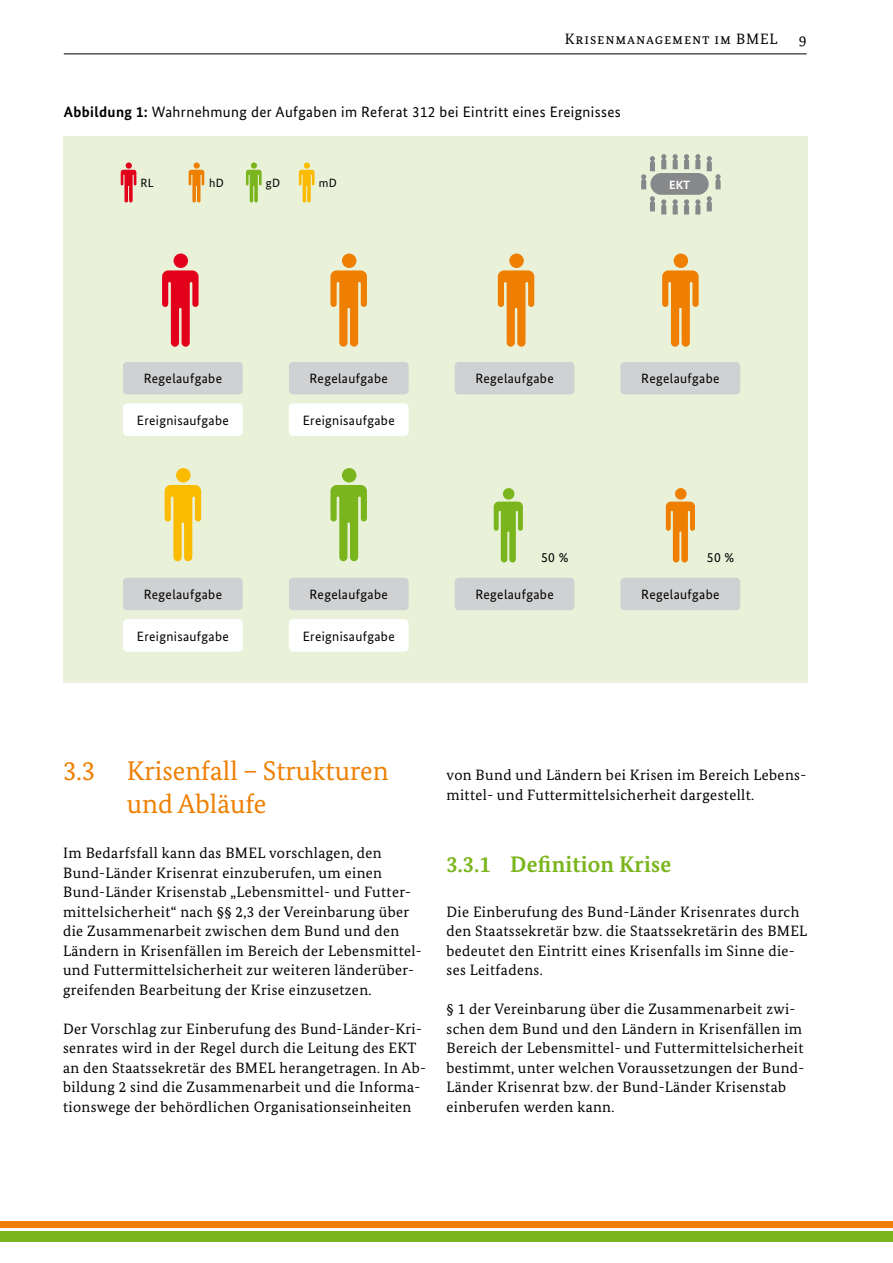
<style>
.page{position:relative;width:893px;height:1263px;background:#fff}
.page>*{position:absolute;margin:0;border:0;box-sizing:border-box;transform-origin:0 0}
.t1{font:27px/32.4px "Bundes Serif";color:#ee7f00}
.t2{font:700 22.5px "Bundes Serif";letter-spacing:.01em;color:#7ab51d}
.t3{font:15px/19.5px "Bundes Serif";letter-spacing:.025em;color:#000}
.t4{font:15px "Bundes Sans";letter-spacing:.025em;color:#000}
.t5{font:15px "Bundes Serif";letter-spacing:.06em;color:#000}
.t6{font:13.5px "Bundes Sans";letter-spacing:.025em;color:#000}
.t7{font:12px "Bundes Sans";letter-spacing:.025em;color:#000}
.t8{font:700 12px "Bundes Sans";color:#fff}
.s1{font-weight:700}
</style>
<div class="page">
<hr style="left:64px;top:53px;width:743px;height:1px;background:#000">
<div style="left:0;top:1231px;width:893px;height:11px;background:#7ab51d"></div>
<div style="left:0;top:1221px;width:893px;height:6px;background:#ee7f00"></div>
<div style="left:64px;top:137px;width:744px;height:545px;background:#e9f1d9"></div>
<svg style="left:165px;top:468px;width:36px;height:93px"></svg>
<div style="left:123px;top:362px;width:120px;height:32px;background:#d0d1d2;border-radius:4px"></div>
<div style="left:123px;top:578px;width:120px;height:32px;background:#d0d1d2;border-radius:4px"></div>
<div style="left:123px;top:403px;width:120px;height:33px;background:#fff;border-radius:4px"></div>
<div style="left:123px;top:619px;width:120px;height:33px;background:#fff;border-radius:4px"></div>
<svg style="left:330px;top:468px;width:37px;height:93px"></svg>
<div style="left:289px;top:362px;width:120px;height:32px;background:#d0d1d2;border-radius:4px"></div>
<div style="left:289px;top:578px;width:120px;height:32px;background:#d0d1d2;border-radius:4px"></div>
<div style="left:289px;top:403px;width:120px;height:33px;background:#fff;border-radius:4px"></div>
<div style="left:289px;top:619px;width:120px;height:33px;background:#fff;border-radius:4px"></div>
<div style="left:455px;top:362px;width:119px;height:32px;background:#d0d1d2;border-radius:4px"></div>
<div style="left:455px;top:578px;width:119px;height:32px;background:#d0d1d2;border-radius:4px"></div>
<svg style="left:162px;top:254px;width:37px;height:93px"></svg>
<svg style="left:330px;top:254px;width:37px;height:93px"></svg>
<svg style="left:498px;top:254px;width:36px;height:93px"></svg>
<svg style="left:662px;top:254px;width:37px;height:93px"></svg>
<svg style="left:494px;top:488px;width:29px;height:74px"></svg>
<svg style="left:121px;top:162px;width:15px;height:40px"></svg>
<svg style="left:189px;top:162px;width:15px;height:40px"></svg>
<svg style="left:299px;top:162px;width:16px;height:40px"></svg>
<svg style="left:246px;top:162px;width:16px;height:40px"></svg>
<svg style="left:666px;top:488px;width:29px;height:74px"></svg>
<div style="left:620px;top:362px;width:120px;height:32px;background:#d0d1d2;border-radius:4px"></div>
<div style="left:620px;top:578px;width:120px;height:32px;background:#d0d1d2;border-radius:4px"></div>
<svg style="left:673px;top:154px;width:5px;height:15px"></svg>
<svg style="left:673px;top:199px;width:5px;height:16px"></svg>
<svg style="left:661px;top:154px;width:5px;height:15px"></svg>
<svg style="left:661px;top:199px;width:5px;height:16px"></svg>
<svg style="left:641px;top:156px;width:14px;height:33px"></svg>
<svg style="left:650px;top:196px;width:5px;height:15px"></svg>
<svg style="left:684px;top:154px;width:5px;height:15px"></svg>
<svg style="left:684px;top:199px;width:5px;height:16px"></svg>
<svg style="left:695px;top:154px;width:5px;height:15px"></svg>
<svg style="left:695px;top:199px;width:5px;height:16px"></svg>
<svg style="left:707px;top:156px;width:14px;height:33px"></svg>
<svg style="left:707px;top:196px;width:5px;height:15px"></svg>
<div style="left:650px;top:173px;width:59px;height:22px;background:#87888a;border-radius:11px"></div>
<p class="t5" style="left:565px;top:30px;width:214px">Krisenmanagement im BMEL</p>
<p class="t3" style="left:799px;top:29px;width:9px">9</p>
<p class="t4" style="left:64px;top:103px;width:558px"><span class="s1">Abbildung 1:</span> Wahrnehmung der Aufgaben im Referat 312 bei Eintritt eines Ereignisses</p>
<p class="t7" style="left:141px;top:176px;width:15px">RL</p>
<p class="t7" style="left:209px;top:176px;width:16px">hD</p>
<p class="t7" style="left:266px;top:176px;width:16px">gD</p>
<p class="t7" style="left:319px;top:176px;width:19px">mD</p>
<p class="t8" style="left:669px;top:177px;width:22px">EKT</p>
<p class="t6" style="left:144px;top:371px;width:80px">Regelaufgabe</p>
<p class="t6" style="left:137px;top:412px;width:94px">Ereignisaufgabe</p>
<p class="t6" style="left:310px;top:371px;width:80px">Regelaufgabe</p>
<p class="t6" style="left:303px;top:412px;width:94px">Ereignisaufgabe</p>
<p class="t6" style="left:475px;top:371px;width:80px">Regelaufgabe</p>
<p class="t6" style="left:641px;top:371px;width:80px">Regelaufgabe</p>
<p class="t6" style="left:144px;top:586px;width:80px">Regelaufgabe</p>
<p class="t6" style="left:137px;top:628px;width:94px">Ereignisaufgabe</p>
<p class="t6" style="left:310px;top:586px;width:80px">Regelaufgabe</p>
<p class="t6" style="left:303px;top:628px;width:94px">Ereignisaufgabe</p>
<p class="t6" style="left:541px;top:550px;width:29px">50 %</p>
<p class="t6" style="left:707px;top:550px;width:29px">50 %</p>
<p class="t6" style="left:475px;top:586px;width:80px">Regelaufgabe</p>
<p class="t6" style="left:641px;top:586px;width:80px">Regelaufgabe</p>
<h1 class="t1" style="left:127px;top:754px;width:263px;text-indent:-64px">3.3 Krisenfall – Strukturen und Abläufe</h1>
<p class="t3" style="left:63px;top:843px;width:360px">Im Bedarfsfall kann das BMEL vorschlagen, den Bund-Länder Krisenrat einzuberufen, um einen Bund-Länder Krisenstab „Lebensmittel- und Futter&shy;mittelsicherheit“ nach §§ 2,3 der Vereinbarung über die Zusammenarbeit zwischen dem Bund und den Ländern in Krisenfällen im Bereich der Lebensmittel&shy;und Futtermittelsicherheit zur weiteren länderüber&shy;greifenden Bearbeitung der Krise einzusetzen.</p>
<p class="t3" style="left:63px;top:1018px;width:364px">Der Vorschlag zur Einberufung des Bund-Länder-Kri&shy;senrates wird in der Regel durch die Leitung des EKT an den Staatssekretär des BMEL herangetragen. In Ab&shy;bildung 2 sind die Zusammenarbeit und die Informa&shy;tionswege der behördlichen Organisationseinheiten</p>
<p class="t3" style="left:446px;top:765px;width:361px">von Bund und Ländern bei Krisen im Bereich Lebens&shy;mittel- und Futtermittelsicherheit dargestellt.</p>
<h2 class="t2" style="left:446px;top:851px;width:226px">3.3.1 Definition Krise</h2>
<p class="t3" style="left:446px;top:901px;width:362px">Die Einberufung des Bund-Länder Krisenrates durch den Staatssekretär bzw. die Staatssekretärin des BMEL bedeutet den Eintritt eines Krisenfalls im Sinne die&shy;ses Leitfadens.</p>
<p class="t3" style="left:446px;top:999px;width:359px">§ 1 der Vereinbarung über die Zusammenarbeit zwi&shy;schen dem Bund und den Ländern in Krisenfällen im Bereich der Lebensmittel- und Futtermittelsicherheit bestimmt, unter welchen Voraussetzungen der Bund-Länder Krisenrat bzw. der Bund-Länder Krisenstab einberufen werden kann.</p>
</div>
